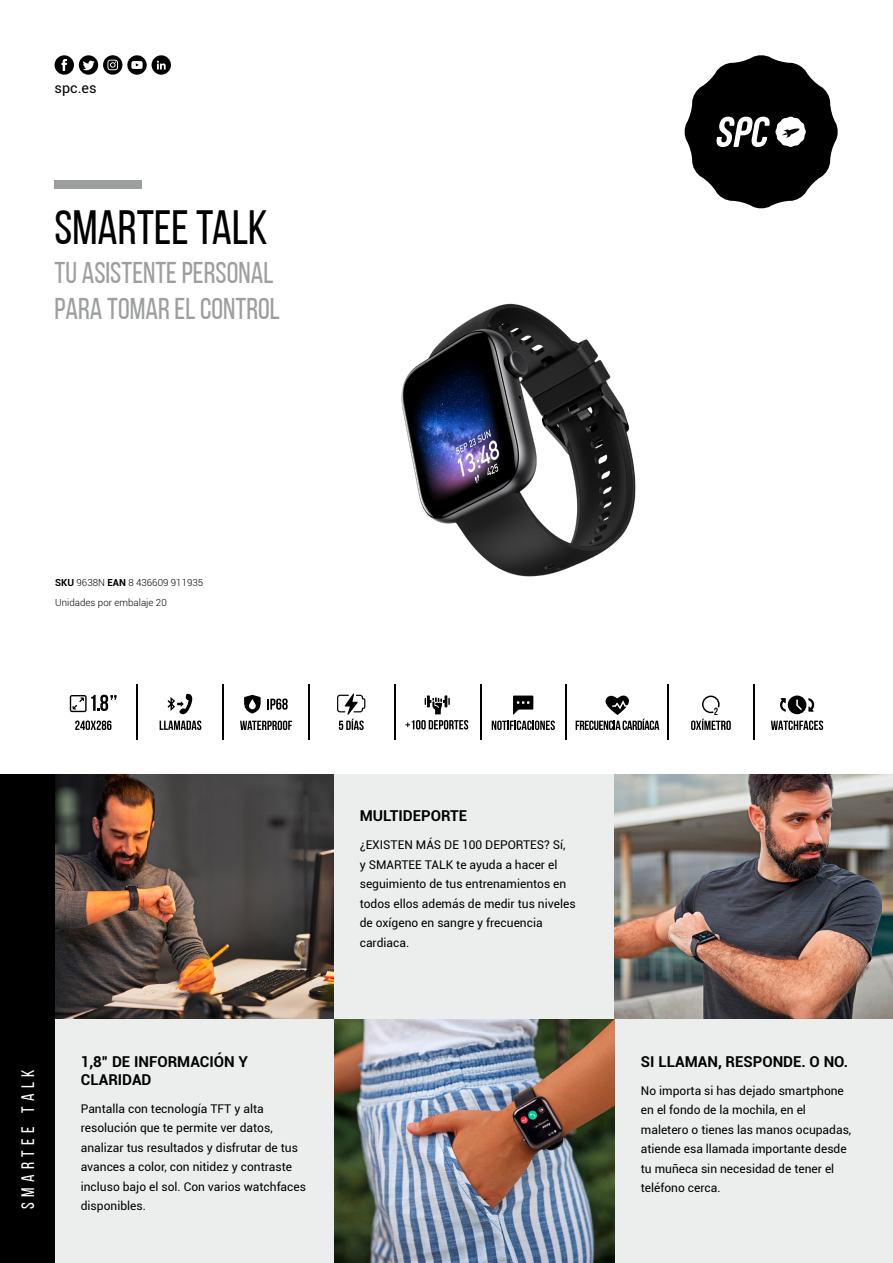
<style>
.page{position:relative;width:893px;height:1263px;background:#fff}
.page>*{position:absolute;margin:0;border:0;box-sizing:border-box;transform-origin:0 0}
.t1{font:48px "Bebas Neue";color:#000}
.t2{font:30px/36px "Bebas Neue";color:#9c9e9f}
.t3{font:18px "Bebas Neue";letter-spacing:.3em;color:#fff}
.t4{font:700 15px/18px "Roboto";color:#000}
.t5{font:14.4px "Roboto";color:#000}
.t6{font:12px/19.5px "Roboto";color:#000}
.t7{font:300 9.75px/20.2px "Roboto";color:#000}
.s1{font-weight:700}
</style>
<div class="page">
<div style="left:54px;top:1018px;width:839px;height:245px;background:#eceded"></div>
<img style="left:334px;top:1019px;width:280px;height:244px">
<img style="left:55px;top:774px;width:279px;height:244px">
<div style="left:334px;top:774px;width:280px;height:244px;background:#eceded"></div>
<svg style="left:684px;top:55px;width:154px;height:154px"></svg>
<div style="left:55px;top:180px;width:87px;height:9px;background:#9c9e9f"></div>
<div style="left:0;top:774px;width:55px;height:489px;background:#000"></div>
<svg style="left:55px;top:55px;width:116px;height:20px"></svg>
<img style="left:614px;top:774px;width:279px;height:244px">
<img style="left:401px;top:303px;width:235px;height:274px">
<hr style="left:136px;top:684px;width:2px;height:55px;background:#000">
<hr style="left:222px;top:684px;width:2px;height:55px;background:#000">
<hr style="left:667px;top:684px;width:2px;height:55px;background:#000">
<hr style="left:753px;top:684px;width:1px;height:55px;background:#000">
<hr style="left:308px;top:684px;width:2px;height:55px;background:#000">
<hr style="left:394px;top:684px;width:2px;height:55px;background:#000">
<hr style="left:480px;top:684px;width:2px;height:55px;background:#000">
<hr style="left:566px;top:684px;width:1px;height:55px;background:#000">
<svg style="left:337px;top:693px;width:28px;height:37px"></svg>
<svg style="left:75px;top:720px;width:36px;height:10px"></svg>
<svg style="left:70px;top:695px;width:47px;height:17px"></svg>
<svg style="left:240px;top:721px;width:52px;height:9px"></svg>
<svg style="left:244px;top:695px;width:44px;height:18px"></svg>
<svg style="left:780px;top:695px;width:34px;height:19px"></svg>
<svg style="left:771px;top:720px;width:52px;height:10px"></svg>
<svg style="left:691px;top:695px;width:40px;height:35px"></svg>
<svg style="left:492px;top:695px;width:63px;height:35px"></svg>
<svg style="left:576px;top:695px;width:83px;height:35px"></svg>
<svg style="left:405px;top:720px;width:63px;height:9px"></svg>
<svg style="left:425px;top:695px;width:25px;height:19px"></svg>
<svg style="left:160px;top:694px;width:41px;height:36px"></svg>
<p class="t5" style="left:55px;top:78px;width:44px">spc.es</p>
<h1 class="t1" style="left:55px;top:202px;width:215px">SMARTEE TALK</h1>
<h2 class="t2" style="left:55px;top:255px;width:227px">TU ASISTENTE PERSONAL<br>PARA TOMAR EL CONTROL</h2>
<p class="t7" style="left:55px;top:572px;width:150px"><span class="s1">SKU</span> 9638N <span class="s1">EAN</span> 8 436609 911935<br>Unidades por embalaje 20</p>
<h3 class="t3" style="left:18px;top:1209px;width:141px;rotate:-90deg">SMARTEE TALK</h3>
<p class="t4" style="left:81px;top:1052px;width:169px">1,8” DE INFORMACIÓN Y<br>CLARIDAD</p>
<p class="t6" style="left:81px;top:1098px;width:227px">Pantalla con tecnología TFT y alta resolución que te permite ver datos, analizar tus resultados y disfrutar de tus avances a color, con nitidez y contraste incluso bajo el sol. Con varios watchfaces disponibles.</p>
<p class="t4" style="left:360px;top:806px;width:109px">MULTIDEPORTE</p>
<p class="t6" style="left:360px;top:835px;width:217px">¿EXISTEN MÁS DE 100 DEPORTES? Sí,<br>y SMARTEE TALK te ayuda a hacer el seguimiento de tus entrenamientos en todos ellos además de medir tus niveles de oxígeno en sangre y frecuencia cardiaca.</p>
<p class="t4" style="left:641px;top:1052px;width:209px">SI LLAMAN, RESPONDE. O NO.</p>
<p class="t6" style="left:641px;top:1080px;width:212px">No importa si has dejado smartphone en el fondo de la mochila, en el maletero o tienes las manos ocupadas, atiende esa llamada importante desde tu muñeca sin necesidad de tener el teléfono cerca.</p>
</div>
